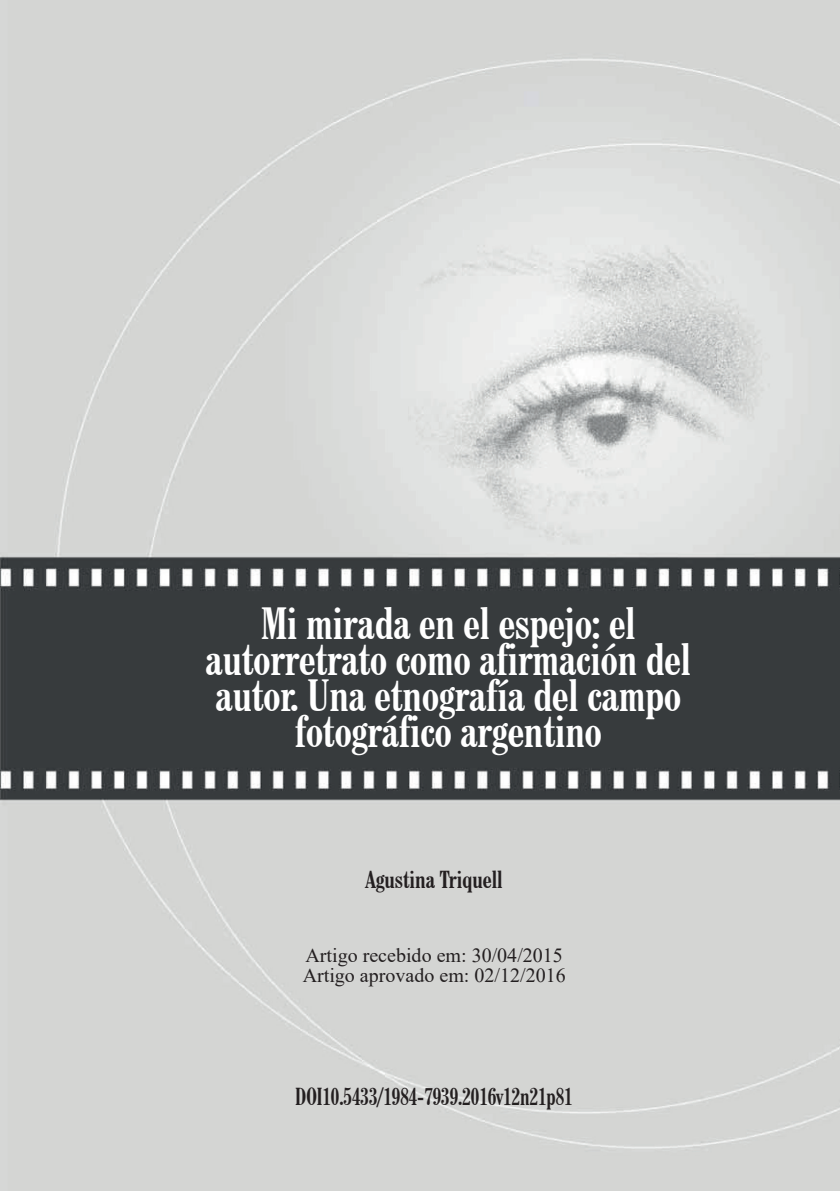
<style>
.page{position:relative;width:840px;height:1191px;background:#fff}
.page>*{position:absolute;margin:0;border:0;box-sizing:border-box;transform-origin:0 0}
.capa{font:700 condensed 44px/36px "Century Schoolbook BT";color:#fff;text-align:center}
.autores_capa{font:700 condensed 24px "Century Schoolbook BT";color:#231f20;scale:.9 1}
.autores_capa-2{font:700 condensed 24px "Century Schoolbook BT";color:#231f20}
.recebido{font:20px "Times New Roman";color:#231f20}
</style>
<div class="page">
<img style="left:0;top:0;width:839px;height:1191px">
<p class="capa" style="left:205px;top:605px;width:486px">Mi mirada en el espejo: el autorretrato como afirmación del autor. Una etnografía del campo fotográfico argentino</p>
<p class="autores_capa-2" style="left:365px;top:865px;width:139px">Agustina Triquell</p>
<p class="recebido" style="left:305px;top:941px;width:259px">Artigo recebido em: 30/04/2015</p>
<p class="recebido" style="left:302px;top:961px;width:264px">Artigo aprovado em: 02/12/2016</p>
<p class="autores_capa" style="left:295px;top:1082px;width:309px">DOI10.5433/1984-7939.2016v12n21p81</p>
</div>
